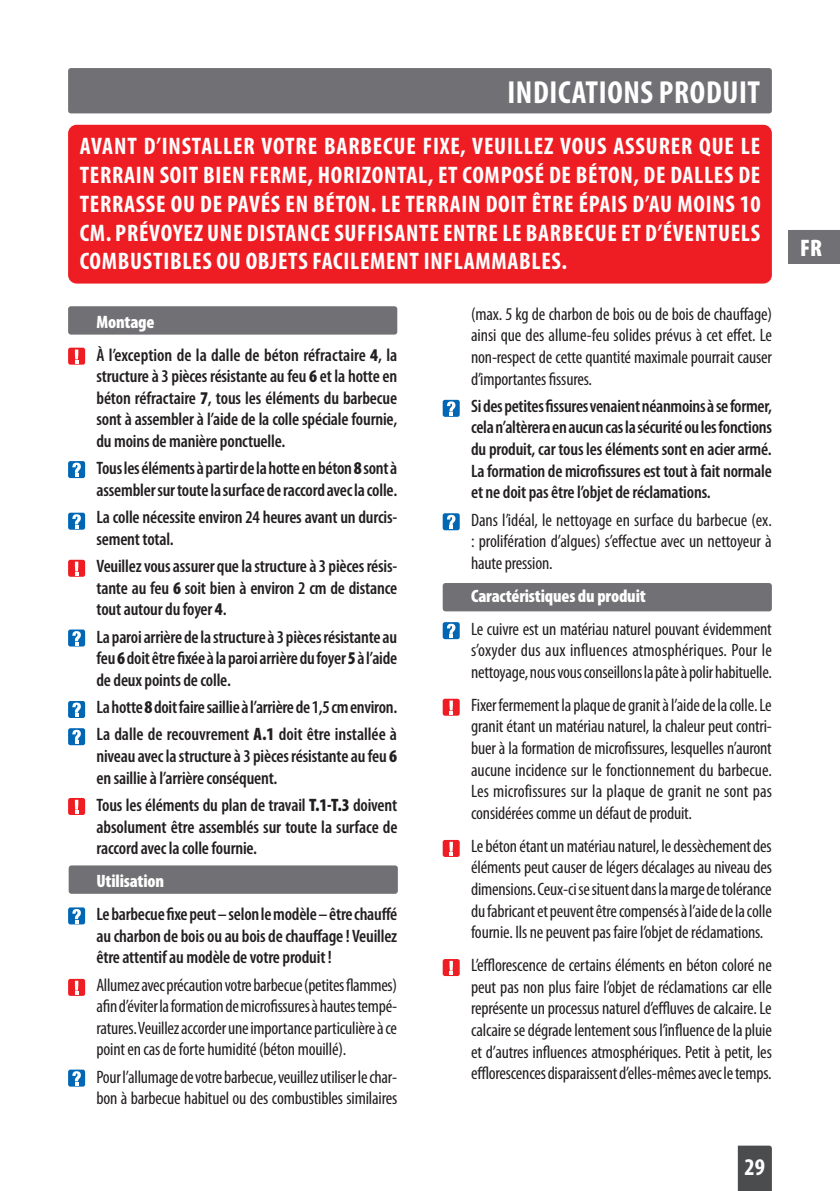
<style>
.page{position:relative;width:840px;height:1191px;background:#fff}
.page>*{position:absolute;margin:0;border:0;box-sizing:border-box;transform-origin:0 0}
.t1{font:700 condensed 32px "Myriad Pro";letter-spacing:.02em;color:#fff}
.t2{font:700 condensed 24px/28.8px "Myriad Pro";letter-spacing:.03em;color:#fff;text-align:justify}
.t3{font:900 condensed 24px "Myriad Pro";color:#fff}
.t4{font:condensed 18px/21.6px "Myriad Pro";letter-spacing:-.01em;color:#231f20;text-align:justify}
.t5{font:600 condensed 18px/21.6px "Myriad Pro";letter-spacing:-.01em;color:#231f20;text-align:justify}
.t6{font:900 condensed 18px "Myriad Pro";letter-spacing:-.01em;color:#fff}
.s1{font-weight:900;color:#fff}
.s2{font-weight:900}
</style>
<div class="page">
<div style="left:737px;top:1145px;width:34px;height:46px;background:#4b4c4d"></div>
<div style="left:788px;top:230px;width:51px;height:34px;background:#717074"></div>
<div style="left:68px;top:68px;width:703px;height:45px;background:#717074;border-radius:3px"></div>
<div style="left:68px;top:306px;width:329px;height:28px;background:#717074;border-radius:3px"></div>
<div style="left:69px;top:865px;width:328px;height:28px;background:#717074;border-radius:3px"></div>
<div style="left:442px;top:583px;width:329px;height:28px;background:#717074;border-radius:3px"></div>
<div style="left:68px;top:125px;width:703px;height:158px;background:#ee1d23;border-radius:9px"></div>
<div style="left:68px;top:348px;width:17px;height:17px;background:#ee1d23;border-radius:2px"></div>
<svg style="left:75px;top:349px;width:3px;height:14px"></svg>
<div style="left:68px;top:560px;width:17px;height:17px;background:#ee1d23;border-radius:2px"></div>
<svg style="left:75px;top:561px;width:3px;height:14px"></svg>
<div style="left:68px;top:798px;width:17px;height:17px;background:#ee1d23;border-radius:2px"></div>
<svg style="left:75px;top:800px;width:3px;height:13px"></svg>
<div style="left:68px;top:979px;width:17px;height:17px;background:#ee1d23;border-radius:2px"></div>
<svg style="left:75px;top:980px;width:3px;height:14px"></svg>
<div style="left:442px;top:698px;width:17px;height:17px;background:#ee1d23;border-radius:2px"></div>
<svg style="left:449px;top:700px;width:3px;height:14px"></svg>
<div style="left:442px;top:840px;width:17px;height:17px;background:#ee1d23;border-radius:2px"></div>
<svg style="left:449px;top:841px;width:3px;height:14px"></svg>
<div style="left:442px;top:959px;width:17px;height:17px;background:#ee1d23;border-radius:2px"></div>
<svg style="left:449px;top:961px;width:3px;height:13px"></svg>
<div style="left:68px;top:461px;width:17px;height:17px;background:#0166b3;border-radius:2px"></div>
<svg style="left:72px;top:462px;width:9px;height:15px"></svg>
<div style="left:68px;top:701px;width:17px;height:17px;background:#0166b3;border-radius:2px"></div>
<svg style="left:72px;top:702px;width:9px;height:14px"></svg>
<div style="left:68px;top:629px;width:17px;height:17px;background:#0166b3;border-radius:2px"></div>
<svg style="left:72px;top:631px;width:9px;height:14px"></svg>
<div style="left:68px;top:513px;width:17px;height:17px;background:#0166b3;border-radius:2px"></div>
<svg style="left:72px;top:514px;width:9px;height:14px"></svg>
<div style="left:68px;top:728px;width:17px;height:17px;background:#0166b3;border-radius:2px"></div>
<svg style="left:72px;top:730px;width:9px;height:14px"></svg>
<div style="left:68px;top:907px;width:17px;height:17px;background:#0166b3;border-radius:2px"></div>
<svg style="left:72px;top:909px;width:9px;height:14px"></svg>
<div style="left:68px;top:1069px;width:17px;height:17px;background:#0166b3;border-radius:2px"></div>
<svg style="left:72px;top:1071px;width:9px;height:14px"></svg>
<div style="left:442px;top:513px;width:17px;height:17px;background:#0166b3;border-radius:2px"></div>
<svg style="left:447px;top:515px;width:8px;height:14px"></svg>
<div style="left:442px;top:622px;width:17px;height:17px;background:#0166b3;border-radius:2px"></div>
<svg style="left:447px;top:624px;width:8px;height:14px"></svg>
<div style="left:442px;top:400px;width:17px;height:17px;background:#0166b3;border-radius:2px"></div>
<svg style="left:447px;top:401px;width:8px;height:14px"></svg>
<h1 class="t1" style="left:507px;top:72px;width:254px">INDICATIONS PRODUIT</h1>
<p class="t2" style="left:80px;top:131px;width:682px">AVANT D’INSTALLER VOTRE BARBECUE FIXE, VEUILLEZ VOUS ASSURER QUE LE TERRAIN SOIT BIEN FERME, HORIZONTAL, ET COMPOSÉ DE BÉTON, DE DALLES DE TERRASSE OU DE PAVÉS EN BÉTON. LE TERRAIN DOIT ÊTRE ÉPAIS D’AU MOINS 10<br>CM. PRÉVOYEZ UNE DISTANCE SUFFISANTE ENTRE LE BARBECUE ET D’ÉVENTUELS COMBUSTIBLES OU OBJETS FACILEMENT INFLAMMABLES.</p>
<p class="t4" style="left:471px;top:303px;width:302px">(max. 5 kg de charbon de bois ou de bois de chauffage) ainsi que des allume-feu solides prévus à cet effet. Le non-respect de cette quantité maximale pourrait causer d’importantes fissures.</p>
<p class="t5" style="left:471px;top:395px;width:302px">Si des petites fissures venaient néanmoins à se former, cela n’altèrera en aucun cas la sécurité ou les fonctions du produit, car tous les éléments sont en acier armé.<br>La formation de microfissures est tout à fait normale et ne doit pas être l’objet de réclamations.</p>
<p class="t4" style="left:471px;top:508px;width:302px">Dans l’idéal, le nettoyage en surface du barbecue (ex. : prolifération d’algues) s’effectue avec un nettoyeur à haute pression.</p>
<p class="t6" style="left:471px;top:584px;width:176px">Caractéristiques du produit</p>
<p class="t4" style="left:471px;top:617px;width:302px">Le cuivre est un matériau naturel pouvant évidemment s’oxyder dus aux influences atmosphériques. Pour le nettoyage, nous vous conseillons la pâte à polir habituelle.</p>
<p class="t4" style="left:471px;top:694px;width:302px">Fixer fermement la plaque de granit à l’aide de la colle. Le granit étant un matériau naturel, la chaleur peut contri&shy;buer à la formation de microfissures, lesquelles n’auront aucune incidence sur le fonctionnement du barbecue.<br>Les microfissures sur la plaque de granit ne sont pas considérées comme un défaut de produit.</p>
<p class="t4" style="left:471px;top:835px;width:302px">Le béton étant un matériau naturel, le dessèchement des éléments peut causer de légers décalages au niveau des dimensions. Ceux-ci se situent dans la marge de tolérance du fabricant et peuvent être compensés à l’aide de la colle fournie. Ils ne peuvent pas faire l’objet de réclamations.</p>
<p class="t4" style="left:471px;top:954px;width:302px">L’efflorescence de certains éléments en béton coloré ne peut pas non plus faire l’objet de réclamations car elle représente un processus naturel d’effluves de calcaire. Le calcaire se dégrade lentement sous l’influence de la pluie et d’autres influences atmosphériques. Petit à petit, les efflorescences disparaissent d’elles-mêmes avec le temps.</p>
<p class="t5" style="left:96px;top:305px;width:302px;line-height:33px"><span class="s1">Montage<br></span>À l’exception de la dalle de béton réfractaire <span class="s2">4</span>, la</p>
<p class="t5" style="left:96px;top:365px;width:302px">structure à 3 pièces résistante au feu <span class="s2">6</span> et la hotte en béton réfractaire <span class="s2">7</span>, tous les éléments du barbecue sont à assembler à l’aide de la colle spéciale fournie, du moins de manière ponctuelle.</p>
<p class="t5" style="left:96px;top:457px;width:302px">Tous les éléments à partir de la hotte en béton <span class="s2">8</span> sont à assembler sur toute la surface de raccord avec la colle.</p>
<p class="t5" style="left:96px;top:506px;width:302px">La colle nécessite environ 24 heures avant un durcis&shy;sement total.</p>
<p class="t5" style="left:96px;top:555px;width:302px">Veuillez vous assurer que la structure à 3 pièces résis&shy;tante au feu <span class="s2">6</span> soit bien à environ 2 cm de distance tout autour du foyer <span class="s2">4</span>.</p>
<p class="t5" style="left:96px;top:625px;width:302px">La paroi arrière de la structure à 3 pièces résistante au feu <span class="s2">6</span> doit être fixée à la paroi arrière du foyer <span class="s2">5</span> à l’aide de deux points de colle.</p>
<p class="t5" style="left:96px;top:693px;width:302px;line-height:27.2px">La hotte <span class="s2">8</span> doit faire saillie à l’arrière de 1,5 cm environ.<br>La dalle de recouvrement <span class="s2">A.1</span> doit être installée à</p>
<p class="t5" style="left:96px;top:745px;width:302px">niveau avec la structure à 3 pièces résistante au feu <span class="s2">6 </span>en saillie à l’arrière conséquent.</p>
<p class="t5" style="left:96px;top:794px;width:302px">Tous les éléments du plan de travail <span class="s2">T.1-T.3</span> doivent absolument être assemblés sur toute la surface de raccord avec la colle fournie.</p>
<p class="t6" style="left:96px;top:869px;width:69px">Utilisation</p>
<p class="t5" style="left:96px;top:903px;width:302px">Le barbecue fixe peut – selon le modèle – être chauffé au charbon de bois ou au bois de chauffage ! Veuillez être attentif au modèle de votre produit !</p>
<p class="t4" style="left:96px;top:973px;width:302px">Allumez avec précaution votre barbecue (petites flammes) afin d’éviter la formation de microfissures à hautes tempé&shy;ratures. Veuillez accorder une importance particulière à ce point en cas de forte humidité (béton mouillé).</p>
<p class="t4" style="left:96px;top:1065px;width:302px">Pour l’allumage de votre barbecue, veuillez utiliser le char&shy;bon à barbecue habituel ou des combustibles similaires</p>
<h2 class="t2" style="left:744px;top:1152px;width:22px">29</h2>
<h2 class="t3" style="left:799px;top:233px;width:23px">FR</h2>
</div>
